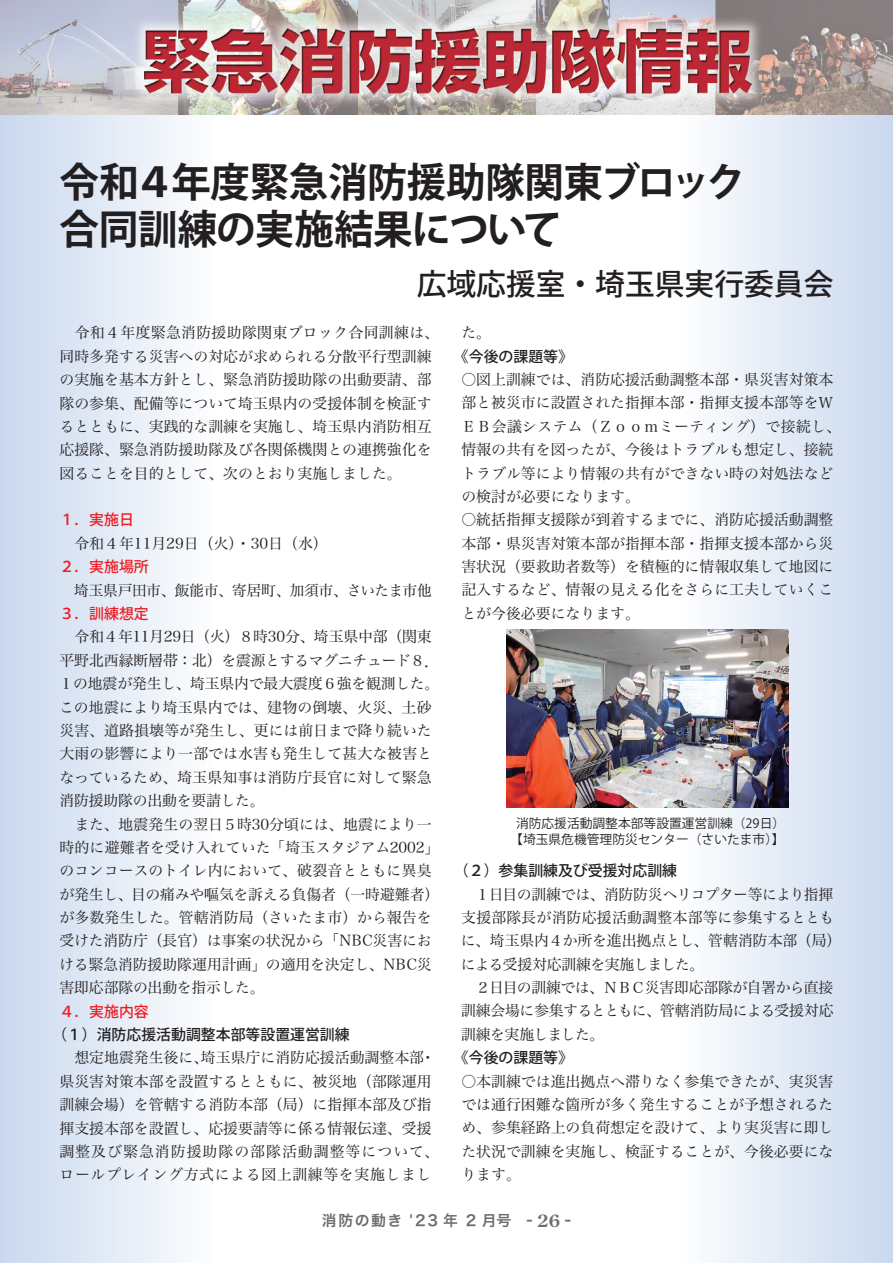
<style>
.page{position:relative;width:893px;height:1263px;background:#fff}
.page>*{position:absolute;margin:0;border:0;box-sizing:border-box;transform-origin:0 0}
.t1{font:700 40.35px/46.8px "Koz Go Pr 6 N";letter-spacing:-.015em;color:#231f20}
.t2{font:500 29.7px "Koz Go Pr 6 N";color:#231f20}
.t3{font:14.85px/23.4px "Hira Min Pro N W3";color:#231f20}
.t4{font:14.85px/23.4px "Hira Min Pro N W3";letter-spacing:-.02em;color:#231f20}
.t5{font:500 14.85px "Koz Go Pro";color:#231f20}
.t6{font:14.85px "Hira Min Pro N W3";letter-spacing:-.025em;color:#231f20}
.t7{font:500 14.85px "Koz Go Pro";color:#ee1d23}
.t8{font:14.85px "Hira Kaku Pro W6";letter-spacing:.1em;color:#6c6d70}
.t9{font:12.75px/15.9px "Koz Go Pro";color:#231f20;text-align:center}
.s1{font-family:"Century Old Style Std";font-weight:700;font-size:16.95px}
</style>
<div class="page">
<div style="left:0;top:115px;width:213px;height:1148px;background:linear-gradient(to right,#c9d8ee,#fcfdfe)"></div>
<div style="left:680px;top:115px;width:213px;height:1148px;background:linear-gradient(to right,#fdfefe,#c9d8ee)"></div>
<img style="left:506px;top:629px;width:283px;height:179px">
<img style="left:0;top:0;width:893px;height:115px">
<h1 class="t1" style="left:60px;top:160px;width:688px">令和４年度緊急消防援助隊関東ブロック合同訓練の実施結果について</h1>
<h2 class="t2" style="left:417px;top:268px;width:418px">広域応援室・埼玉県実行委員会</h2>
<p class="t3" style="left:60px;top:320px;width:381px">　令和４年度緊急消防援助隊関東ブロック合同訓練は、同時多発する災害への対応が求められる分散平行型訓練の実施を基本方針とし、緊急消防援助隊の出動要請、部隊の参集、配備等について埼玉県内の受援体制を検証するとともに、実践的な訓練を実施し、埼玉県内消防相互応援隊、緊急消防援助隊及び各関係機関との連携強化を図ることを目的として、次のとおり実施しました。</p>
<p class="t7" style="left:60px;top:510px;width:76px">１．実施日</p>
<p class="t3" style="left:60px;top:530px;width:270px">　令和４年11月29日（火）・30日（水）</p>
<p class="t7" style="left:60px;top:557px;width:91px">２．実施場所</p>
<p class="t6" style="left:74px;top:577px;width:359px">埼玉県戸田市、飯能市、寄居町、加須市、さいたま市他</p>
<p class="t7" style="left:60px;top:604px;width:91px">３．訓練想定</p>
<p class="t3" style="left:59px;top:624px;width:382px">　令和４年11月29日（火）８時30分、埼玉県中部（関東平野北西縁断層帯：北）を震源とするマグニチュード８．<br>１の地震が発生し、埼玉県内で最大震度６強を観測した。この地震により埼玉県内では、建物の倒壊、火災、土砂災害、道路損壊等が発生し、更には前日まで降り続いた大雨の影響により一部では水害も発生して甚大な被害となっているため、埼玉県知事は消防庁長官に対して緊急消防援助隊の出動を要請した。<br>　また、地震発生の翌日５時30分頃には、地震により一時的に避難者を受け入れていた｢埼玉スタジアム2002｣のコンコースのトイレ内において、破裂音とともに異臭が発生し、目の痛みや嘔気を訴える負傷者（一時避難者）が多数発生した。管轄消防局（さいたま市）から報告を受けた消防庁（長官）は事案の状況から「NBC災害における緊急消防援助隊運用計画」の適用を決定し、NBC災害即応部隊の出動を指示した。</p>
<p class="t7" style="left:60px;top:1001px;width:91px">４．実施内容</p>
<p class="t5" style="left:52px;top:1025px;width:299px">（１）消防応援活動調整本部等設置運営訓練</p>
<p class="t3" style="left:60px;top:1045px;width:381px">　想定地震発生後に、埼玉県庁に消防応援活動調整本部・県災害対策本部を設置するとともに、被災地（部隊運用訓練会場）を管轄する消防本部（局）に指揮本部及び指揮支援本部を設置し、応援要請等に係る情報伝達、受援調整及び緊急消防援助隊の部隊活動調整等について、ロールプレイング方式による図上訓練等を実施しまし</p>
<p class="t3" style="left:461px;top:320px;width:31px">た。</p>
<p class="t5" style="left:454px;top:347px;width:121px">《今後の課題等》</p>
<p class="t3" style="left:461px;top:366px;width:381px">○図上訓練では、消防応援活動調整本部・県災害対策本部と被災市に設置された指揮本部・指揮支援本部等をＷ<br>ＥＢ会議システム（Ｚｏｏｍミーティング）で接続し、情報の共有を図ったが、今後はトラブルも想定し、接続トラブル等により情報の共有ができない時の対処法などの検討が必要になります。</p>
<p class="t3" style="left:461px;top:507px;width:374px;text-align:justify">○統括指揮支援隊が到着するまでに、消防応援活動調整本部・県災害対策本部が指揮本部・指揮支援本部から災害状況（要救助者数等）を積極的に情報収集して地図に記入するなど、情報の見える化をさらに工夫していくことが今後必要になります。</p>
<p class="t9" style="left:510px;top:815px;width:276px">消防応援活動調整本部等設置運営訓練（29日）【埼玉県危機管理防災センター（さいたま市）】</p>
<p class="t5" style="left:454px;top:861px;width:225px">（２）参集訓練及び受援対応訓練</p>
<p class="t4" style="left:461px;top:881px;width:382px">　１日目の訓練では、消防防災ヘリコプター等により指揮支援部隊長が消防応援活動調整本部等に参集するとともに、埼玉県内４か所を進出拠点とし、管轄消防本部（局）による受援対応訓練を実施しました。<br>　２日目の訓練では、ＮＢＣ災害即応部隊が自署から直接訓練会場に参集するとともに、管轄消防局による受援対応訓練を実施しました。</p>
<p class="t5" style="left:454px;top:1048px;width:121px">《今後の課題等》</p>
<p class="t3" style="left:461px;top:1068px;width:374px;text-align:justify">○本訓練では進出拠点へ滞りなく参集できたが、実災害では通行困難な箇所が多く発生することが予想されるため、参集経路上の負荷想定を設けて、より実災害に即した状況で訓練を実施し、検証することが、今後必要になります。</p>
<p class="t8" style="left:322px;top:1207px;width:250px">消防の動き '23 年 2 月号 - <span class="s1">26</span> -</p>
</div>
